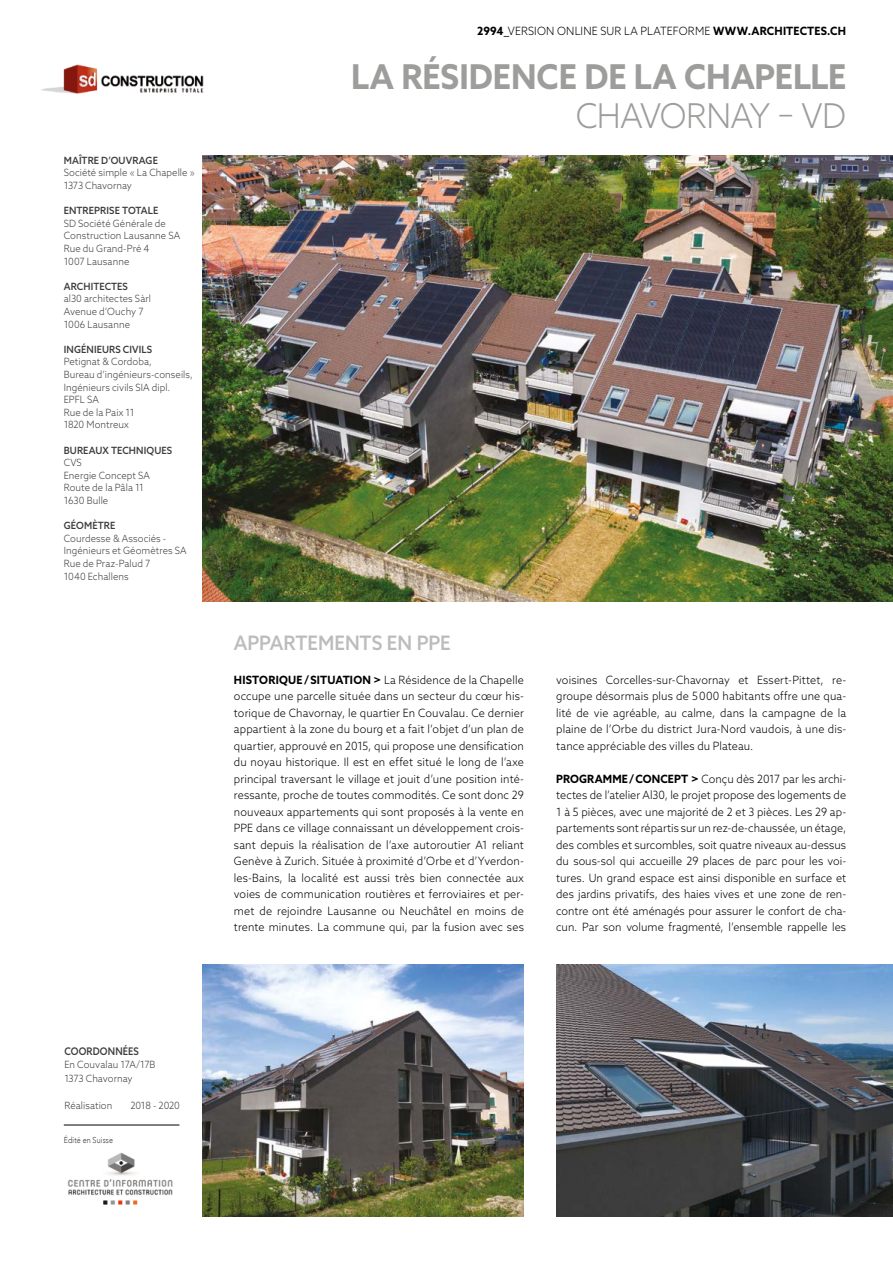
<style>
.page{position:relative;width:893px;height:1263px;background:#fff}
.page>*{position:absolute;margin:0;border:0;box-sizing:border-box;transform-origin:0 0}
.t1{font:700 34.2px "Azo Sans";color:#9d9d9c;scale:.95 1}
.t2{font:300 34.2px "Azo Sans";letter-spacing:-.02em;color:#9d9d9c;scale:.95 1}
.t3{font:500 19.95px "Azo Sans";letter-spacing:-.005em;color:#bcbcbc;scale:.95 1}
.t4{font:300 11.4px/16.5px "Azo Sans";letter-spacing:.01em;color:#000;text-align:justify;scale:.95 1}
.t5{font:500 10.5px "Azo Sans";letter-spacing:.01em;color:#3c3c3b;scale:.9 1}
.t6{font:300 10.05px/12.6px "Azo Sans";letter-spacing:.005em;color:#3c3c3b;scale:.95 1}
.t7{font:500 10.05px "Azo Sans";letter-spacing:.01em;color:#3c3c3b;scale:.95 1}
.t8{font:300 10.05px "Azo Sans";letter-spacing:-.02em;color:#3c3c3b;scale:.95 1}
.t9{font:300 8.55px "Avenir";letter-spacing:.02em;color:#3c3c3b;scale:.84 1}
.s1{font-weight:700}
</style>
<div class="page">
<img style="left:67px;top:1152px;width:106px;height:53px">
<hr style="left:64px;top:1125px;width:115px;height:1px;background:#000">
<img style="left:202px;top:156px;width:691px;height:445px">
<img style="left:556px;top:964px;width:337px;height:252px">
<img style="left:202px;top:964px;width:322px;height:252px">
<img style="left:41px;top:64px;width:163px;height:30px">
<p class="t7" style="left:64px;top:154px;width:101px">MAÎTRE D’OUVRAGE</p>
<p class="t6" style="left:64px;top:166px;width:139px">Société simple « La Chapelle »<br>1373 Chavornay</p>
<p class="t7" style="left:64px;top:204px;width:101px">ENTREPRISE TOTALE</p>
<p class="t6" style="left:64px;top:217px;width:124px">SD Société Générale de<br>Construction Lausanne SA<br>Rue du Grand-Pré 4<br>1007 Lausanne</p>
<p class="t7" style="left:64px;top:280px;width:69px">ARCHITECTES</p>
<p class="t6" style="left:64px;top:292px;width:93px">al30 architectes Sàrl<br>Avenue d’Ouchy 7<br>1006 Lausanne</p>
<p class="t7" style="left:64px;top:343px;width:95px">INGÉNIEURS CIVILS</p>
<p class="t6" style="left:64px;top:355px;width:137px">Petignat &amp; Cordoba,<br>Bureau d’ingénieurs-conseils,<br>Ingénieurs civils SIA dipl.<br>EPFL SA<br>Rue de la Paix 11<br>1820 Montreux</p>
<p class="t7" style="left:64px;top:443px;width:116px">BUREAUX TECHNIQUES</p>
<p class="t6" style="left:64px;top:456px;width:92px">CVS<br>Energie Concept SA<br>Route de la Pâla 11<br>1630 Bulle</p>
<p class="t7" style="left:64px;top:519px;width:56px">GÉOMÈTRE</p>
<p class="t6" style="left:64px;top:532px;width:131px">Courdesse &amp; Associés -<br>Ingénieurs et Géomètres SA<br>Rue de Praz-Palud 7<br>1040 Echallens</p>
<p class="t4" style="left:477px;top:23px;width:390px"><span class="s1">2994_</span>VERSION ONLINE SUR LA PLATEFORME <span class="s1">WWW.ARCHITECTES.CH</span></p>
<h1 class="t1" style="left:351px;top:55px;width:522px">LA RÉSIDENCE DE LA CHAPELLE</h1>
<h1 class="t2" style="left:576px;top:94px;width:286px">CHAVORNAY – VD</h1>
<h2 class="t3" style="left:234px;top:630px;width:230px">APPARTEMENTS EN PPE</h2>
<p class="t4" style="left:234px;top:671px;width:307px"><span class="s1">HISTORIQUE/SITUATION &gt;</span> La Résidence de la Chapelle occupe une parcelle située dans un secteur du cœur his&shy;torique de Chavornay, le quartier En Couvalau. Ce dernier appartient à la zone du bourg et a fait l’objet d’un plan de quartier, approuvé en 2015, qui propose une densification du noyau historique. Il est en effet situé le long de l’axe principal traversant le village et jouit d’une position inté&shy;ressante, proche de toutes commodités. Ce sont donc 29 nouveaux appartements qui sont proposés à la vente en PPE dans ce village connaissant un développement crois&shy;sant depuis la réalisation de l’axe autoroutier A1 reliant Genève à Zurich. Située à proximité d’Orbe et d’Yverdon&shy;les-Bains, la localité est aussi très bien connectée aux voies de communication routières et ferroviaires et per&shy;met de rejoindre Lausanne ou Neuchâtel en moins de trente minutes. La commune qui, par la fusion avec ses</p>
<p class="t4" style="left:556px;top:671px;width:307px">voisines Corcelles-sur-Chavornay et Essert-Pittet, re&shy;groupe désormais plus de 5000 habitants offre une qua&shy;lité de vie agréable, au calme, dans la campagne de la plaine de l’Orbe du district Jura-Nord vaudois, à une dis&shy;tance appréciable des villes du Plateau.</p>
<p class="t4" style="left:556px;top:770px;width:307px"><span class="s1">PROGRAMME/CONCEPT &gt;</span> Conçu dès 2017 par les archi&shy;tectes de l’atelier Al30, le projet propose des logements de 1 à 5 pièces, avec une majorité de 2 et 3 pièces. Les 29 ap&shy;partements sont répartis sur un rez-de-chaussée, un étage, des combles et surcombles, soit quatre niveaux au-dessus du sous-sol qui accueille 29 places de parc pour les voi&shy;tures. Un grand espace est ainsi disponible en surface et des jardins privatifs, des haies vives et une zone de ren&shy;contre ont été aménagés pour assurer le confort de cha&shy;cun. Par son volume fragmenté, l’ensemble rappelle les</p>
<p class="t5" style="left:64px;top:1044px;width:84px">COORDONNÉES</p>
<p class="t6" style="left:64px;top:1058px;width:97px;line-height:13.5px">En Couvalau 17A/17B<br>1373 Chavornay</p>
<p class="t6" style="left:64px;top:1099px;width:52px">Réalisation</p>
<p class="t8" style="left:130px;top:1099px;width:54px">2018 - 2020</p>
<p class="t9" style="left:64px;top:1135px;width:60px">Édité en Suisse</p>
</div>
